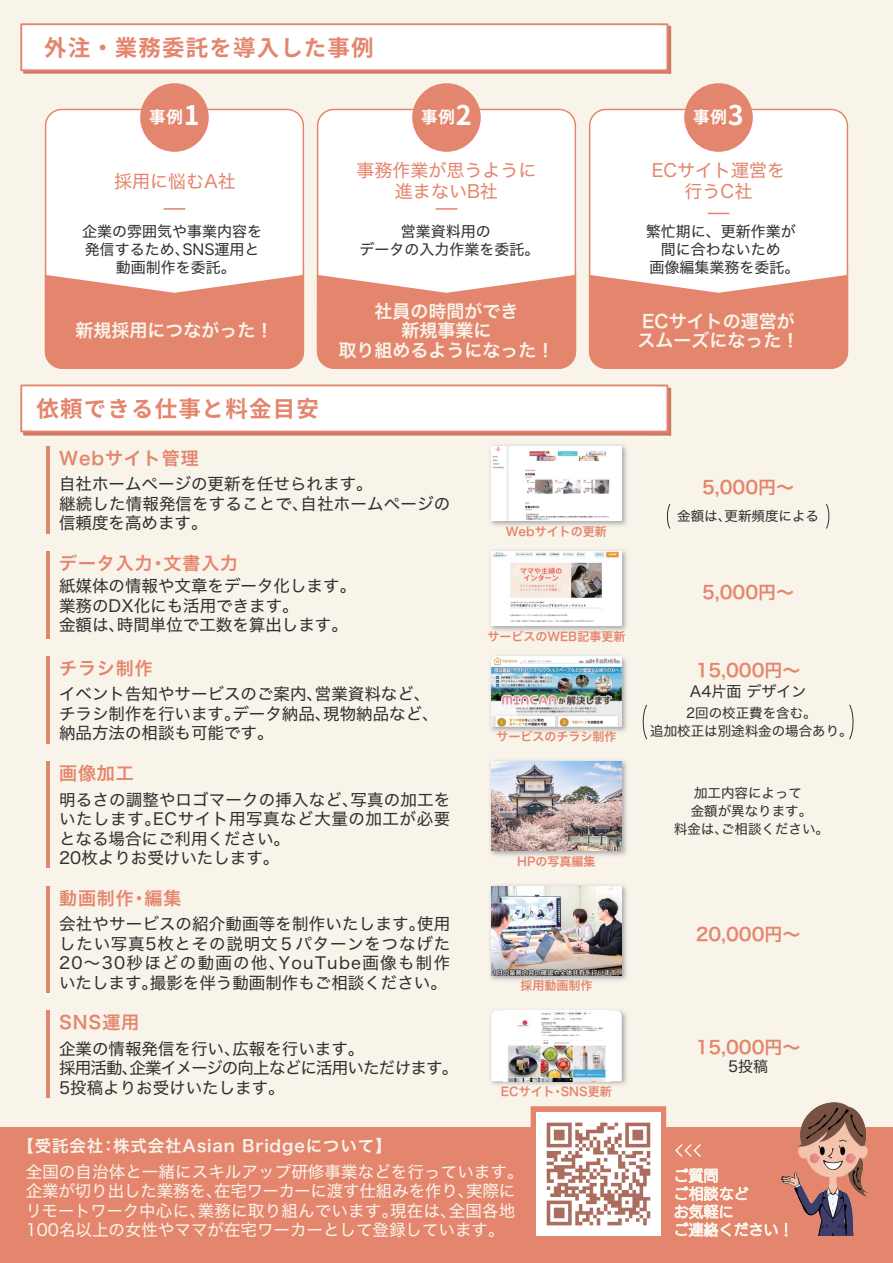
<style>
.page{position:relative;width:893px;height:1263px;background:#f9f4ea}
.page>*{position:absolute;margin:0;border:0;box-sizing:border-box;transform-origin:0 0}
.t1{font:700 22.5px "Noto Sans JP";letter-spacing:.05em;color:#e4866e}
.t2{font:18px "Hiragino Sans W6";letter-spacing:.05em;color:#e4866e}
.t3{font:18px/19.5px "Hiragino Sans W6";color:#f9f4ea;text-align:center}
.t4{font:18px/21px "Hiragino Sans W4";color:#e4866e;text-align:center}
.t5{font:16.5px/19.5px "Hiragino Sans W4";color:#312f30}
.t6{font:16.5px/19.5px "Hiragino Sans W4";color:#f9f4ea}
.t7{font:16.5px "Hiragino Sans W6";letter-spacing:.05em;color:#f9f4ea}
.t8{font:700 16.5px "Noto Sans JP";color:#fff}
.t9{font:15px/18px "Hiragino Sans W4";color:#312f30;text-align:center}
.t10{font:15px/18px "UD Kakugo Small Pr 6 N R";color:#f9f4ea}
.t11{font:13.5px/18px "Hiragino Sans W4";color:#312f30;text-align:center}
.t12{font:12px "Hiragino Sans W6";color:#e4866e}
.s1{font-size:27px}
</style>
<div class="page">
<div style="left:0;top:1127px;width:893px;height:136px;background:#e4866e"></div>
<svg style="left:675px;top:1168px;width:103px;height:69px"></svg>
<svg style="left:531px;top:1106px;width:135px;height:130px"></svg>
<svg style="left:675px;top:1144px;width:26px;height:13px"></svg>
<img style="left:537px;top:1112px;width:123px;height:124px">
<svg style="left:589px;top:109px;width:259px;height:260px;background:#f5d4cc"></svg>
<img style="left:490px;top:1011px;width:137px;height:74px">
<div style="left:491px;top:1010px;width:130px;height:71px;background:#fff"></div>
<img style="left:504px;top:1010px;width:105px;height:71px">
<img style="left:490px;top:885px;width:137px;height:96px">
<img style="left:491px;top:886px;width:130px;height:89px">
<img style="left:490px;top:760px;width:137px;height:96px">
<img style="left:491px;top:761px;width:130px;height:90px">
<img style="left:490px;top:656px;width:137px;height:76px">
<svg style="left:497px;top:655px;width:124px;height:1px"></svg>
<img style="left:491px;top:656px;width:130px;height:70px">
<svg style="left:45px;top:109px;width:259px;height:260px;background:#f5d4cc"></svg>
<hr style="left:164px;top:208px;width:21px;height:2px;background:#d8826d">
<div style="left:140px;top:83px;width:69px;height:69px;background:#e4866e;border-radius:50%"></div>
<svg style="left:317px;top:109px;width:259px;height:260px;background:#f5d4cc"></svg>
<div style="left:412px;top:83px;width:69px;height:69px;background:#e4866e;border-radius:50%"></div>
<svg style="left:708px;top:213px;width:21px;height:1px"></svg>
<div style="left:684px;top:83px;width:69px;height:69px;background:#e4866e;border-radius:50%"></div>
<img style="left:782px;top:1103px;width:86px;height:133px">
<svg style="left:667px;top:504px;width:4px;height:25px"></svg>
<svg style="left:826px;top:504px;width:4px;height:25px"></svg>
<hr style="left:46px;top:446px;width:3px;height:87px;background:#e4866e">
<hr style="left:46px;top:1010px;width:3px;height:88px;background:#e4866e">
<hr style="left:46px;top:551px;width:3px;height:88px;background:#e4866e">
<svg style="left:642px;top:704px;width:6px;height:36px"></svg>
<svg style="left:849px;top:704px;width:5px;height:36px"></svg>
<hr style="left:46px;top:656px;width:3px;height:88px;background:#e4866e">
<hr style="left:46px;top:761px;width:3px;height:107px;background:#e4866e">
<hr style="left:46px;top:886px;width:3px;height:107px;background:#e4866e">
<svg style="left:20px;top:23px;width:651px;height:51px;background:#faeeeb"></svg>
<svg style="left:20px;top:384px;width:651px;height:52px;background:#f9ece9"></svg>
<img style="left:490px;top:445px;width:137px;height:81px">
<img style="left:491px;top:446px;width:130px;height:75px">
<img style="left:490px;top:550px;width:137px;height:81px">
<img style="left:491px;top:551px;width:130px;height:75px">
<h1 class="t1" style="left:44px;top:35px;width:331px">外注・業務委託を導入した事例</h1>
<p class="t8" style="left:149px;top:108px;width:52px">事例<span class="s1">1</span></p>
<p class="t4" style="left:114px;top:169px;width:123px">採用に悩むA社</p>
<p class="t9" style="left:82px;top:221px;width:181px">企業の雰囲気や事業内容を発信するため、SNS運用と動画制作を委託。</p>
<p class="t3" style="left:75px;top:320px;width:199px">新規採用につながった！</p>
<p class="t8" style="left:421px;top:108px;width:52px">事例<span class="s1">2</span></p>
<p class="t4" style="left:356px;top:159px;width:181px">事務作業が思うように進まないB社</p>
<p class="t9" style="left:359px;top:221px;width:181px">営業資料用の<br>データの入力作業を委託。</p>
<p class="t3" style="left:338px;top:301px;width:217px">社員の時間ができ<br>新規事業に<br>取り組めるようになった！</p>
<p class="t8" style="left:693px;top:108px;width:52px">事例<span class="s1">3</span></p>
<p class="t4" style="left:652px;top:159px;width:135px">ECサイト運営を行うC社</p>
<p class="t9" style="left:646px;top:221px;width:155px">繁忙期に、更新作業が間に合わないため<br>画像編集業務を委託。</p>
<p class="t3" style="left:637px;top:310px;width:164px;text-align:left">ECサイトの運営がスムーズになった！</p>
<h1 class="t1" style="left:37px;top:396px;width:284px">依頼できる仕事と料金目安</h1>
<p class="t2" style="left:59px;top:442px;width:141px">Webサイト管理</p>
<p class="t5" style="left:59px;top:473px;width:393px">自社ホームページの更新を任せられます。<br>継続した情報発信をすることで、自社ホームページの信頼度を高めます。</p>
<p class="t2" style="left:59px;top:547px;width:181px">データ入力・文書入力</p>
<p class="t5" style="left:59px;top:575px;width:298px">紙媒体の情報や文章をデータ化します。業務のDX化にも活用できます。<br>金額は、時間単位で工数を算出します。</p>
<p class="t2" style="left:59px;top:652px;width:95px">チラシ制作</p>
<p class="t5" style="left:59px;top:683px;width:381px">イベント告知やサービスのご案内、営業資料など、チラシ制作を行います。データ納品、現物納品など、納品方法の相談も可能です。</p>
<p class="t2" style="left:59px;top:757px;width:76px">画像加工</p>
<p class="t5" style="left:59px;top:788px;width:393px">明るさの調整やロゴマークの挿入など、写真の加工をいたします。ECサイト用写真など大量の加工が必要となる場合にご利用ください。<br>20枚よりお受けいたします。</p>
<p class="t2" style="left:59px;top:882px;width:124px">動画制作・編集</p>
<p class="t5" style="left:59px;top:913px;width:393px;text-align:justify">会社やサービスの紹介動画等を制作いたします。使用したい写真5枚とその説明文５パターンをつなげた20～30秒ほどの動画の他、YouTube画像も制作いたします。撮影を伴う動画制作もご相談ください。</p>
<p class="t2" style="left:59px;top:1006px;width:82px">SNS運用</p>
<p class="t5" style="left:59px;top:1037px;width:401px">企業の情報発信を行い、広報を行います。<br>採用活動、企業イメージの向上などに活用いただけます。<br>5投稿よりお受けいたします。</p>
<p class="t12" style="left:506px;top:520px;width:102px">Webサイトの更新</p>
<p class="t12" style="left:487px;top:625px;width:139px">サービスのWEB記事更新</p>
<p class="t12" style="left:496px;top:726px;width:121px">サービスのチラシ制作</p>
<p class="t12" style="left:517px;top:850px;width:80px">HPの写真編集</p>
<p class="t12" style="left:520px;top:975px;width:73px">採用動画制作</p>
<p class="t12" style="left:501px;top:1081px;width:112px">ECサイト・SNS更新</p>
<p class="t2" style="left:702px;top:471px;width:94px">5,000円～</p>
<p class="t11" style="left:677px;top:506px;width:143px">金額は、更新頻度による</p>
<p class="t2" style="left:702px;top:576px;width:94px">5,000円～</p>
<p class="t2" style="left:696px;top:654px;width:106px">15,000円～</p>
<p class="t9" style="left:690px;top:681px;width:118px">A4片面 デザイン</p>
<p class="t11" style="left:650px;top:703px;width:204px">2回の校正費を含む。<br>追加校正は別途料金の場合あり。</p>
<p class="t11" style="left:674px;top:783px;width:157px">加工内容によって<br>金額が異なります。<br>料金は、ご相談ください。</p>
<p class="t2" style="left:696px;top:918px;width:106px">20,000円～</p>
<p class="t2" style="left:696px;top:1031px;width:106px">15,000円～</p>
<p class="t9" style="left:728px;top:1056px;width:42px">5投稿</p>
<p class="t7" style="left:18px;top:1131px;width:375px">【受託会社：株式会社Asian Bridgeについて】</p>
<p class="t6" style="left:26px;top:1160px;width:499px">全国の自治体と一緒にスキルアップ研修事業などを行っています。企業が切り出した業務を、在宅ワーカーに渡す仕組みを作り、実際にリモートワーク中心に、業務に取り組んでいます。現在は、全国各地100名以上の女性やママが在宅ワーカーとして登録しています。</p>
<p class="t10" style="left:674px;top:1185px;width:122px">ご相談など<br>お気軽に<br>ご連絡ください！</p>
</div>
